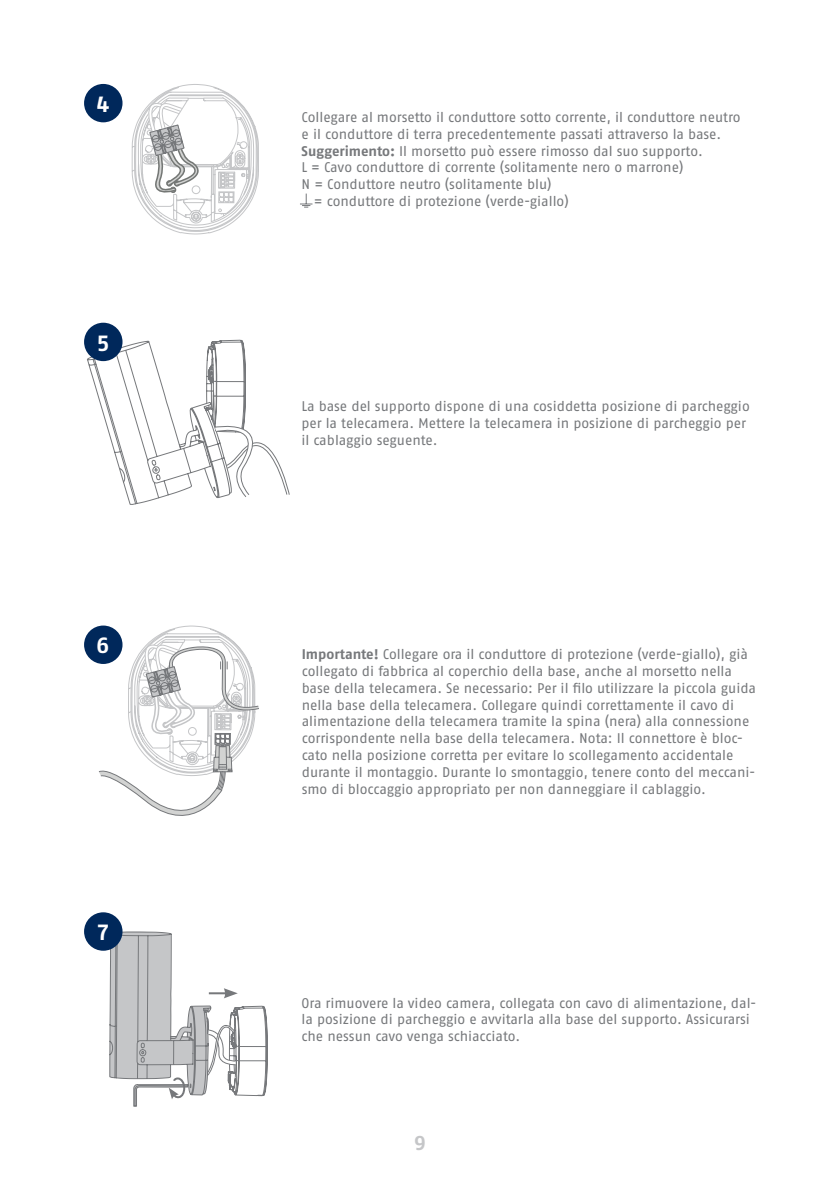
<style>
.page{position:relative;width:840px;height:1191px;background:#fff}
.page>*{position:absolute;margin:0;border:0;box-sizing:border-box;transform-origin:0 0}
.t1{font:700 22px "ABUS Fago Pro";color:#fff}
.t2{font:700 20px "ABUS Fago Pro";color:#c5c6c8}
.t3{font:14px/16.8px "ABUS Fago Pro";letter-spacing:-.005em;color:#76787b}
.s1{font-weight:700}
</style>
<div class="page">
<svg style="left:107px;top:931px;width:161px;height:175px"></svg>
<div style="left:84px;top:912px;width:38px;height:38px;background:#00285b;border-radius:50%"></div>
<svg style="left:86px;top:325px;width:204px;height:180px"></svg>
<div style="left:84px;top:323px;width:38px;height:38px;background:#00285b;border-radius:50%"></div>
<div style="left:84px;top:84px;width:38px;height:38px;background:#00285b;border-radius:50%"></div>
<svg style="left:131px;top:84px;width:128px;height:151px"></svg>
<svg style="left:300px;top:194px;width:12px;height:14px"></svg>
<div style="left:84px;top:625px;width:38px;height:39px;background:#00285b;border-radius:50%"></div>
<svg style="left:98px;top:625px;width:161px;height:191px"></svg>
<h1 class="t1" style="left:97px;top:91px;width:14px">4</h1>
<h1 class="t1" style="left:97px;top:330px;width:13px">5</h1>
<h1 class="t1" style="left:96px;top:632px;width:14px">6</h1>
<h1 class="t1" style="left:98px;top:919px;width:12px">7</h1>
<p class="t3" style="left:301px;top:109px;width:440px">Collegare al morsetto il conduttore sotto corrente, il conduttore neutro</p>
<p class="t3" style="left:301px;top:125px;width:421px">e il conduttore di terra precedentemente passati attraverso la base.</p>
<p class="t3" style="left:301px;top:142px;width:402px"><span class="s1">Suggerimento:</span> Il morsetto può essere rimosso dal suo supporto.</p>
<p class="t3" style="left:301px;top:159px;width:383px">L = Cavo conduttore di corrente (solitamente nero o marrone)</p>
<p class="t3" style="left:301px;top:176px;width:251px">N = Conduttore neutro (solitamente blu)</p>
<p class="t3" style="left:313px;top:193px;width:256px">= conduttore di protezione (verde-giallo)</p>
<p class="t3" style="left:301px;top:398px;width:449px">La base del supporto dispone di una cosiddetta posizione di parcheggio per la telecamera. Mettere la telecamera in posizione di parcheggio per il cablaggio seguente.</p>
<p class="t3" style="left:301px;top:646px;width:455px"><span class="s1">Importante!</span> Collegare ora il conduttore di protezione (verde-giallo), già collegato di fabbrica al coperchio della base, anche al morsetto nella base della telecamera. Se necessario: Per il filo utilizzare la piccola guida nella base della telecamera. Collegare quindi correttamente il cavo di alimentazione della telecamera tramite la spina (nera) alla connessione corrispondente nella base della telecamera. Nota: Il connettore è bloc&shy;cato nella posizione corretta per evitare lo scollegamento accidentale durante il montaggio. Durante lo smontaggio, tenere conto del meccani&shy;smo di bloccaggio appropriato per non danneggiare il cablaggio.</p>
<p class="t3" style="left:301px;top:994px;width:456px">Ora rimuovere la video camera, collegata con cavo di alimentazione, dal&shy;la posizione di parcheggio e avvitarla alla base del supporto. Assicurarsi che nessun cavo venga schiacciato.</p>
<h2 class="t2" style="left:414px;top:1131px;width:13px">9</h2>
</div>
